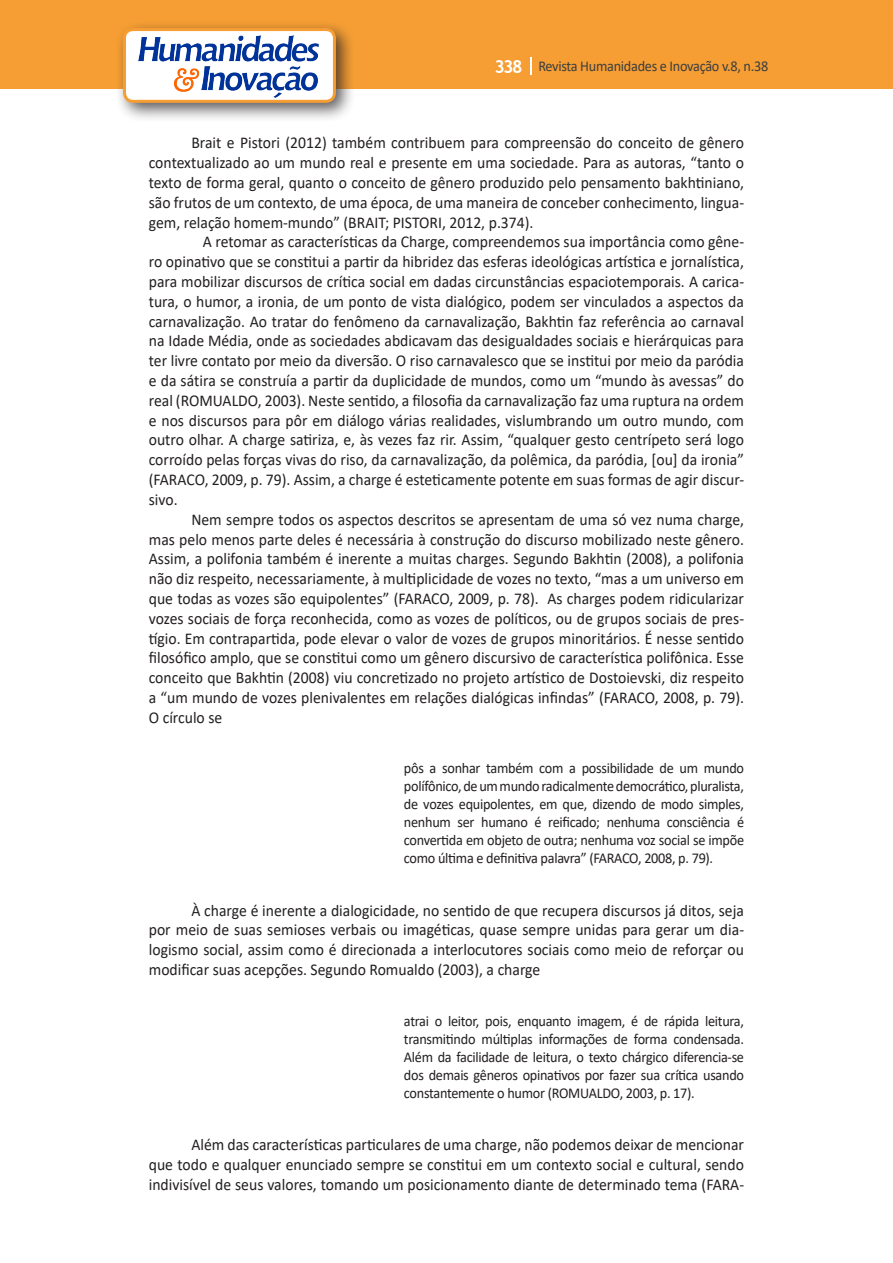
<style>
.page{position:relative;width:893px;height:1263px;background:#fff}
.page>*{position:absolute;margin:0;border:0;box-sizing:border-box;transform-origin:0 0}
.Texto{font:16.5px/19.8px "Calibri";color:#231f20;text-align:justify;scale:.95 1}
.citacao{font:15px/18px "Calibri";letter-spacing:-.02em;color:#231f20;text-align:justify;scale:.95 1}
.t1{font:15px "Calibri";letter-spacing:-.02em;color:#3e3e3f;scale:.95 1}
.s1{font-family:"Trebuchet MS";font-weight:700;font-size:18px;color:#fff}
</style>
<div class="page">
<div style="left:0;top:0;width:893px;height:88px;background:#f69e34"></div>
<svg style="left:530px;top:57px;width:2px;height:18px"></svg>
<div style="left:115px;top:20px;width:241px;height:103px;background:#231f20;opacity:.75"></div>
<div style="left:125px;top:30px;width:209px;height:71px;background:#fff;border-radius:9px"></div>
<img style="left:138px;top:35px;width:181px;height:62px">
<div style="left:123px;top:28px;width:213px;height:75px;border:3px solid #f69e34;border-radius:9px"></div>
<p class="t1" style="left:495px;top:56px;width:290px"><span class="s1">338</span> Revista Humanidades e Inovação v.8, n.38</p>
<p class="Texto" style="left:149px;top:133px;width:628px;text-indent:43px">Brait e Pistori (2012) também contribuem para compreensão do conceito de gênero contextualizado ao um mundo real e presente em uma sociedade. Para as autoras, “tanto o texto de forma geral, quanto o conceito de gênero produzido pelo pensamento bakhtiniano, são frutos de um contexto, de uma época, de uma maneira de conceber conhecimento, lingua&shy;gem, relação homem-mundo” (BRAIT; PISTORI, 2012, p.374).</p>
<p class="Texto" style="left:149px;top:232px;width:628px;text-indent:54px">A retomar as características da Charge, compreendemos sua importância como gêne&shy;ro opinativo que se constitui a partir da hibridez das esferas ideológicas artística e jornalística, para mobilizar discursos de crítica social em dadas circunstâncias espaciotemporais. A carica&shy;tura, o humor, a ironia, de um ponto de vista dialógico, podem ser vinculados a aspectos da carnavalização. Ao tratar do fenômeno da carnavalização, Bakhtin faz referência ao carnaval na Idade Média, onde as sociedades abdicavam das desigualdades sociais e hierárquicas para ter livre contato por meio da diversão. O riso carnavalesco que se institui por meio da paródia e da sátira se construía a partir da duplicidade de mundos, como um “mundo às avessas” do real (ROMUALDO, 2003). Neste sentido, a filosofia da carnavalização faz uma ruptura na ordem e nos discursos para pôr em diálogo várias realidades, vislumbrando um outro mundo, com outro olhar. A charge satiriza, e, às vezes faz rir. Assim, “qualquer gesto centrípeto será logo corroído pelas forças vivas do riso, da carnavalização, da polêmica, da paródia, [ou] da ironia” (FARACO, 2009, p. 79). Assim, a charge é esteticamente potente em suas formas de agir discur&shy;sivo.</p>
<p class="Texto" style="left:149px;top:509px;width:628px;text-indent:43px">Nem sempre todos os aspectos descritos se apresentam de uma só vez numa charge, mas pelo menos parte deles é necessária à construção do discurso mobilizado neste gênero.<br>Assim, a polifonia também é inerente a muitas charges. Segundo Bakhtin (2008), a polifonia não diz respeito, necessariamente, à multiplicidade de vozes no texto, “mas a um universo em que todas as vozes são equipolentes” (FARACO, 2009, p. 78). As charges podem ridicularizar vozes sociais de força reconhecida, como as vozes de políticos, ou de grupos sociais de pres&shy;tígio. Em contrapartida, pode elevar o valor de vozes de grupos minoritários. É nesse sentido filosófico amplo, que se constitui como um gênero discursivo de característica polifônica. Esse conceito que Bakhtin (2008) viu concretizado no projeto artístico de Dostoievski, diz respeito a “um mundo de vozes plenivalentes em relações dialógicas infindas” (FARACO, 2008, p. 79).<br>O círculo se</p>
<p class="citacao" style="left:404px;top:759px;width:360px">pôs a sonhar também com a possibilidade de um mundo polífônico, de um mundo radicalmente democrático, pluralista, de vozes equipolentes, em que, dizendo de modo simples, nenhum ser humano é reificado; nenhuma consciência é convertida em objeto de outra; nenhuma voz social se impõe como última e definitiva palavra” (FARACO, 2008, p. 79).</p>
<p class="Texto" style="left:149px;top:900px;width:628px;text-indent:43px">À charge é inerente a dialogicidade, no sentido de que recupera discursos já ditos, seja por meio de suas semioses verbais ou imagéticas, quase sempre unidas para gerar um dia&shy;logismo social, assim como é direcionada a interlocutores sociais como meio de reforçar ou modificar suas acepções. Segundo Romualdo (2003), a charge</p>
<p class="citacao" style="left:404px;top:1011px;width:359px">atrai o leitor, pois, enquanto imagem, é de rápida leitura, transmitindo múltiplas informações de forma condensada.<br>Além da facilidade de leitura, o texto chárgico diferencia-se dos demais gêneros opinativos por fazer sua crítica usando constantemente o humor (ROMUALDO, 2003, p. 17).</p>
<p class="Texto" style="left:149px;top:1134px;width:628px;text-indent:43px">Além das características particulares de uma charge, não podemos deixar de mencionar que todo e qualquer enunciado sempre se constitui em um contexto social e cultural, sendo indivisível de seus valores, tomando um posicionamento diante de determinado tema (FARA-</p>
</div>
